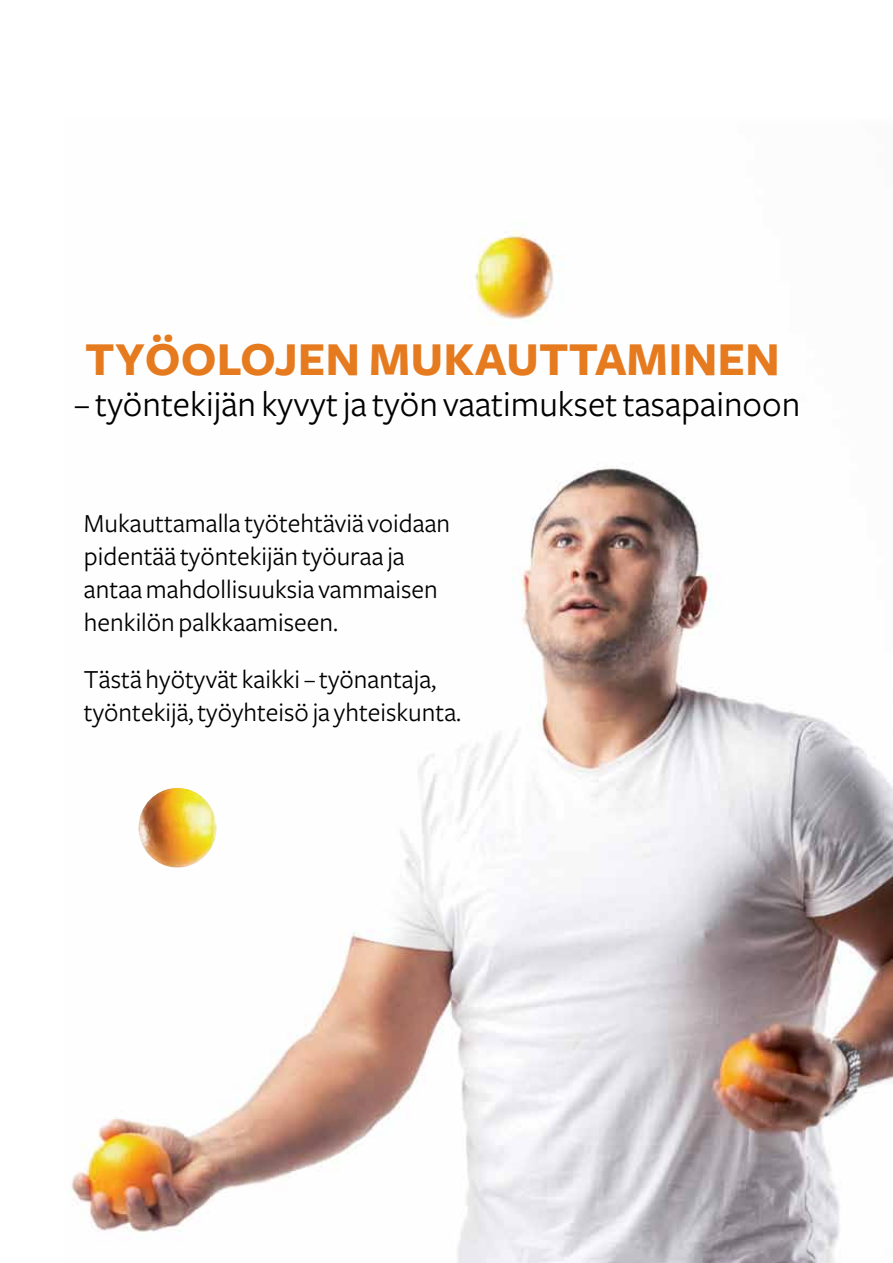
<style>
.page{position:relative;width:893px;height:1263px;background:#fff}
.page>*{position:absolute;margin:0;border:0;box-sizing:border-box;transform-origin:0 0}
.t1{font:700 49.05px "Freight Sans";color:#e67a1e}
.t2{font:36.75px "Freight Sans";color:#000}
.t3{font:27px/33px "Freight Sans";color:#000}
</style>
<div class="page">
<img style="left:71px;top:231px;width:822px;height:1032px">
<img style="left:138px;top:788px;width:79px;height:79px">
<h1 class="t1" style="left:85px;top:333px;width:689px">TYÖOLOJEN MUKAUTTAMINEN</h1>
<h2 class="t2" style="left:74px;top:384px;width:728px">– työntekijän kyvyt ja työn vaatimukset tasapainoon</h2>
<p class="t3" style="left:84px;top:507px;width:368px">Mukauttamalla työtehtäviä voidaan pidentää työntekijän työuraa ja antaa mahdollisuuksia vammaisen henkilön palkkaamiseen.</p>
<p class="t3" style="left:84px;top:664px;width:379px">Tästä hyötyvät kaikki – työnantaja, työntekijä, työyhteisö ja yhteiskunta.</p>
</div>
